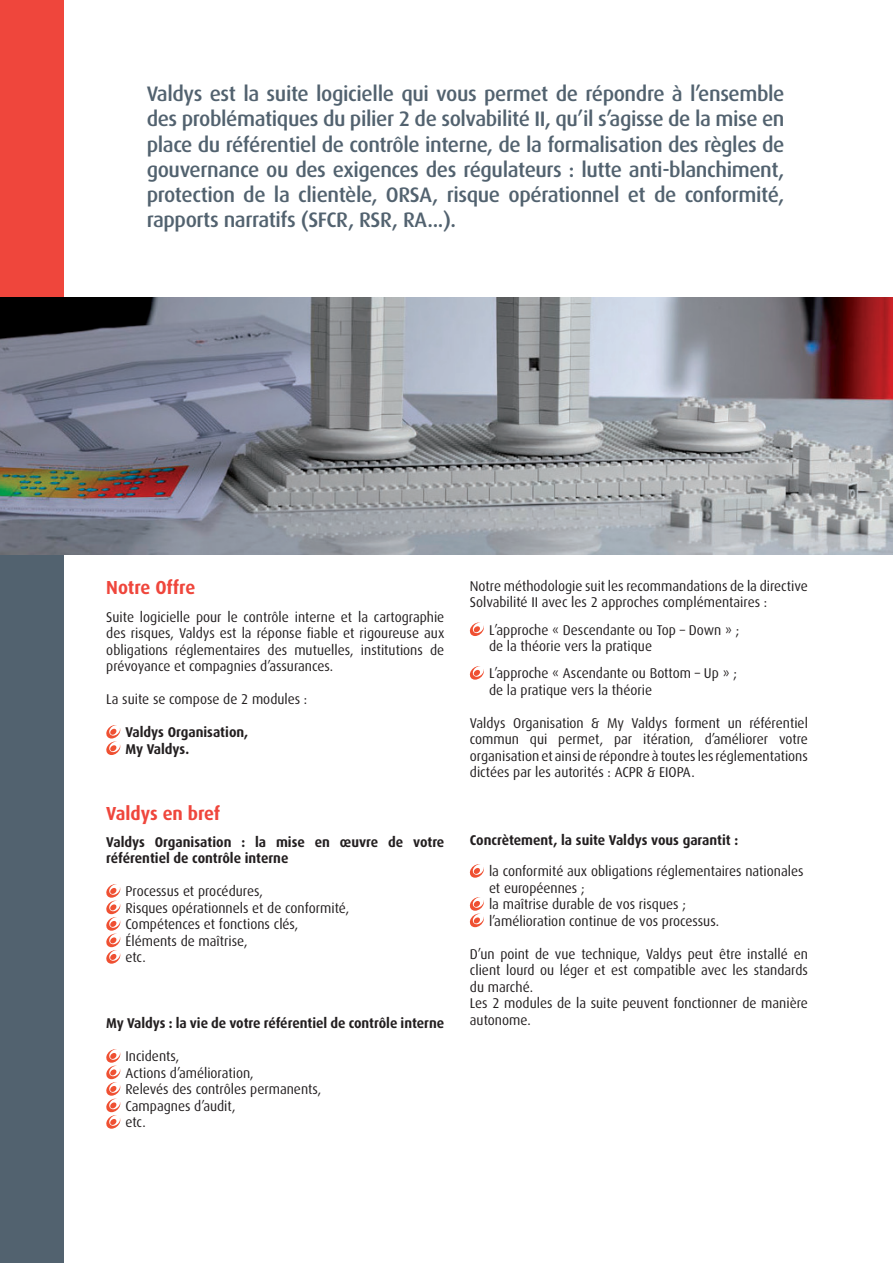
<style>
.page{position:relative;width:893px;height:1263px;background:#fff}
.page>*{position:absolute;margin:0;border:0;box-sizing:border-box;transform-origin:0 0}
.t1{font:500 21px/25.2px "Dax";letter-spacing:-.02em;color:#52626f;text-align:justify}
.t2{font:700 18.9px "Dax";color:#ef463c;scale:.95 1}
.t3{font:14.1px/16.5px "Dax";color:#231f20;scale:.95 1}
.t4{font:700 14.1px/16.5px "Dax";color:#231f20;scale:.95 1}
</style>
<div class="page">
<svg style="left:469px;top:622px;width:15px;height:14px"></svg>
<svg style="left:473px;top:626px;width:7px;height:6px"></svg>
<svg style="left:469px;top:666px;width:15px;height:14px"></svg>
<svg style="left:473px;top:670px;width:7px;height:6px"></svg>
<svg style="left:469px;top:864px;width:15px;height:14px"></svg>
<svg style="left:473px;top:868px;width:7px;height:6px"></svg>
<svg style="left:469px;top:897px;width:15px;height:30px"></svg>
<svg style="left:473px;top:917px;width:7px;height:6px"></svg>
<svg style="left:106px;top:725px;width:14px;height:30px"></svg>
<div style="left:110px;top:745px;width:7px;height:6px;background:#ef5032;border-radius:3px"></div>
<svg style="left:106px;top:884px;width:14px;height:80px"></svg>
<div style="left:110px;top:954px;width:7px;height:6px;background:#ef5032;border-radius:3px"></div>
<svg style="left:106px;top:1049px;width:14px;height:80px"></svg>
<div style="left:110px;top:1119px;width:7px;height:6px;background:#ef5032;border-radius:3px"></div>
<div style="left:0;top:553px;width:64px;height:710px;background:#52626f"></div>
<div style="left:0;top:0;width:64px;height:298px;background:#ef463c"></div>
<img style="left:0;top:298px;width:893px;height:257px">
<p class="t1" style="left:147px;top:82px;width:639px">Valdys est la suite logicielle qui vous permet de répondre à l’ensemble des problématiques du pilier 2 de solvabilité II, qu’il s’agisse de la mise en place du référentiel de contrôle interne, de la formalisation des règles de gouvernance ou des exigences des régulateurs : lutte anti-blanchiment, protection de la clientèle, ORSA, risque opérationnel et de conformité, rapports narratifs (SFCR, RSR, RA...).</p>
<h2 class="t2" style="left:106px;top:577px;width:95px">Notre Offre</h2>
<p class="t3" style="left:106px;top:608px;width:357px;text-align:justify">Suite logicielle pour le contrôle interne et la cartographie des risques, Valdys est la réponse fiable et rigoureuse aux obligations réglementaires des mutuelles, institutions de prévoyance et compagnies d’assurances.</p>
<p class="t3" style="left:106px;top:691px;width:213px">La suite se compose de 2 modules :</p>
<p class="t4" style="left:125px;top:724px;width:131px">Valdys Organisation,<br>My Valdys.</p>
<h2 class="t2" style="left:106px;top:802px;width:121px">Valdys en bref</h2>
<p class="t4" style="left:106px;top:834px;width:357px">Valdys Organisation : la mise en œuvre de votre référentiel de contrôle interne</p>
<p class="t3" style="left:125px;top:883px;width:237px">Processus et procédures,<br>Risques opérationnels et de conformité,<br>Compétences et fonctions clés,<br>Éléments de maîtrise,<br>etc.</p>
<p class="t4" style="left:106px;top:1015px;width:357px">My Valdys : la vie de votre référentiel de contrôle interne</p>
<p class="t3" style="left:125px;top:1048px;width:208px">Incidents,<br>Actions d’amélioration,<br>Relevés des contrôles permanents,<br>Campagnes d’audit,<br>etc.</p>
<p class="t3" style="left:470px;top:578px;width:357px">Notre méthodologie suit les recommandations de la directive<br>Solvabilité II avec les 2 approches complémentaires :</p>
<p class="t3" style="left:489px;top:621px;width:265px">L’approche « Descendante ou Top – Down » ; de la théorie vers la pratique</p>
<p class="t3" style="left:489px;top:665px;width:262px">L’approche « Ascendante ou Bottom – Up » ; de la pratique vers la théorie</p>
<p class="t3" style="left:470px;top:715px;width:357px;text-align:justify">Valdys Organisation &amp; My Valdys forment un référentiel commun qui permet, par itération, d’améliorer votre organisation et ainsi de répondre à toutes les réglementations dictées par les autorités : ACPR &amp; EIOPA.</p>
<p class="t4" style="left:470px;top:832px;width:284px">Concrètement, la suite Valdys vous garantit :</p>
<p class="t3" style="left:489px;top:863px;width:332px">la conformité aux obligations réglementaires nationales et européennes ;<br>la maîtrise durable de vos risques ;<br>l’amélioration continue de vos processus.</p>
<p class="t3" style="left:470px;top:946px;width:357px">D’un point de vue technique, Valdys peut être installé en client lourd ou léger et est compatible avec les standards du marché.<br>Les 2 modules de la suite peuvent fonctionner de manière autonome.</p>
</div>
